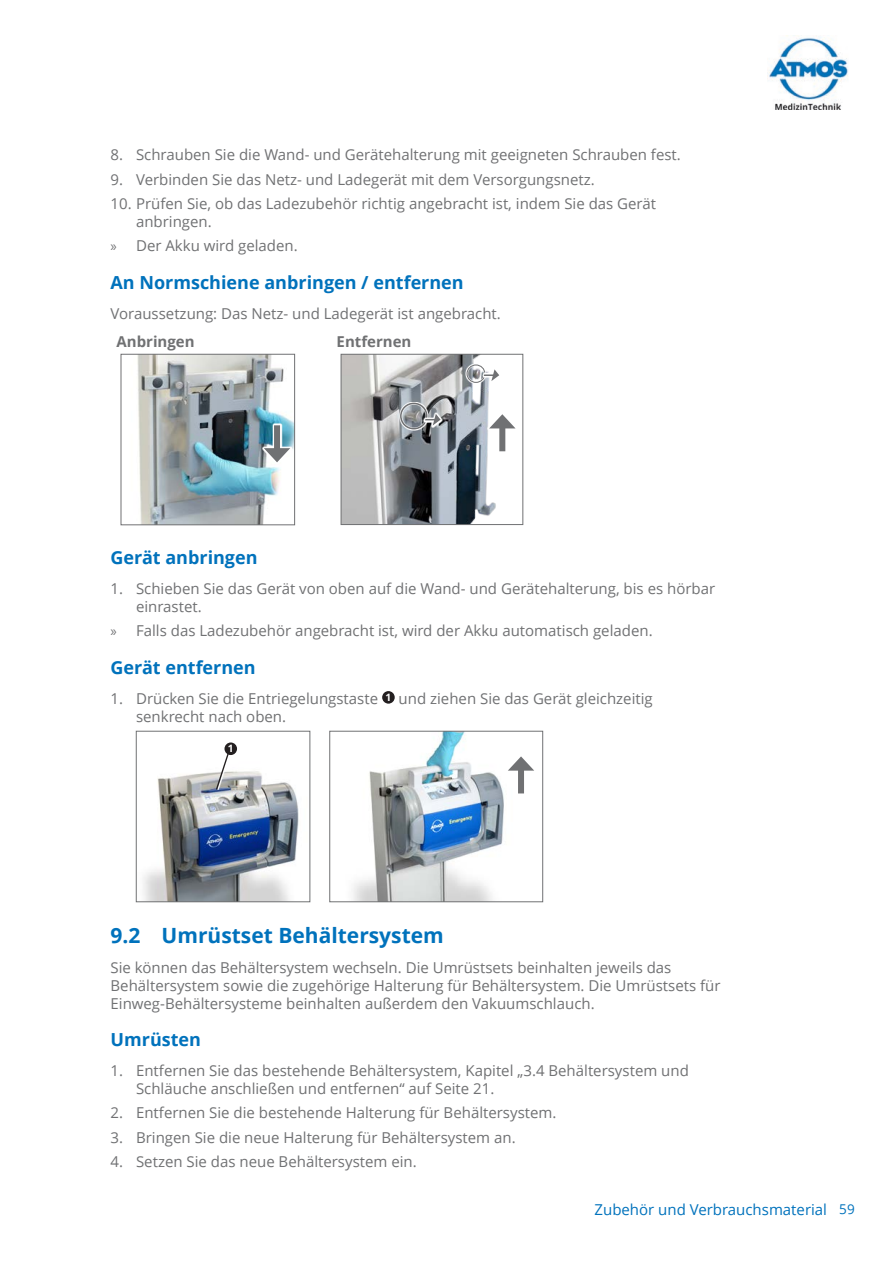
<style>
.page{position:relative;width:893px;height:1263px;background:#fff}
.page>*{position:absolute;margin:0;border:0;box-sizing:border-box;transform-origin:0 0}
.t1{font:700 21px "Open Sans";color:#0072bc}
.Überschrift_4{font:700 18px "Open Sans";color:#0072bc}
.Fließtext{font:15px/18px "Open Sans";color:#707173}
.t2{font:15px "Open Sans";color:#0072bc}
.Fließtext-2{font:700 15px "Open Sans";color:#707173}
.t3{font:700 10.2px "Open Sans";color:#fff}
.s1{font-family:"Myriad Pro"}
.s2{font-size:13.5px}
</style>
<div class="page">
<img style="left:767px;top:35px;width:81px;height:75px">
<img style="left:137px;top:356px;width:156px;height:167px">
<div style="left:121px;top:354px;width:174px;height:171px;border:1px solid #707173"></div>
<svg style="left:262px;top:424px;width:30px;height:40px"></svg>
<div style="left:274px;top:425px;width:6px;height:28px;background:#707173"></div>
<svg style="left:264px;top:448px;width:26px;height:14px"></svg>
<img style="left:343px;top:356px;width:153px;height:167px">
<div style="left:341px;top:354px;width:182px;height:171px;border:1px solid #707173"></div>
<div style="left:487px;top:413px;width:30px;height:40px;background:#fff"></div>
<div style="left:499px;top:423px;width:6px;height:28px;background:#707173"></div>
<svg style="left:489px;top:414px;width:26px;height:14px"></svg>
<svg style="left:399px;top:402px;width:29px;height:28px"></svg>
<div style="left:400px;top:403px;width:27px;height:26px;border:2px solid #707173;border-radius:50%"></div>
<svg style="left:423px;top:412px;width:19px;height:15px"></svg>
<svg style="left:425px;top:414px;width:17px;height:11px"></svg>
<svg style="left:466px;top:364px;width:20px;height:20px"></svg>
<div style="left:466px;top:364px;width:19px;height:19px;border:1px solid #707173;border-radius:50%"></div>
<svg style="left:482px;top:368px;width:14px;height:15px"></svg>
<svg style="left:484px;top:369px;width:15px;height:12px"></svg>
<div style="left:382px;top:691px;width:13px;height:13px;background:#231f20;border-radius:50%"></div>
<img style="left:143px;top:751px;width:156px;height:149px">
<div style="left:136px;top:731px;width:174px;height:171px;border:1px solid #707173"></div>
<svg style="left:231px;top:755px;width:1px;height:35px"></svg>
<svg style="left:215px;top:751px;width:16px;height:40px"></svg>
<div style="left:224px;top:742px;width:13px;height:13px;background:#231f20;border-radius:50%"></div>
<img style="left:353px;top:733px;width:151px;height:167px">
<div style="left:330px;top:731px;width:213px;height:171px;border:1px solid #707173"></div>
<div style="left:518px;top:765px;width:6px;height:28px;background:#707173"></div>
<svg style="left:508px;top:756px;width:26px;height:15px"></svg>
<p class="Fließtext" style="left:111px;top:145px;width:572px">8. Schrauben Sie die Wand- und Gerätehalterung mit geeigneten Schrauben fest.</p>
<p class="Fließtext" style="left:111px;top:170px;width:486px">9. Verbinden Sie das Netz- und Ladegerät mit dem Versorgungsnetz.</p>
<p class="Fließtext" style="left:136px;top:194px;width:521px;text-indent:-26px">10. Prüfen Sie, ob das Ladezubehör richtig angebracht ist, indem Sie das Gerät anbringen.</p>
<p class="Fließtext" style="left:111px;top:237px;width:189px"><span class="s1">»</span> Der Akku wird geladen.</p>
<p class="Überschrift_4" style="left:111px;top:269px;width:355px">An Normschiene anbringen / entfernen</p>
<p class="Fließtext" style="left:111px;top:304px;width:392px">Voraussetzung: Das Netz- und Ladegerät ist angebracht.</p>
<p class="Fließtext-2" style="left:117px;top:331px;width:80px">Anbringen</p>
<p class="Fließtext-2" style="left:337px;top:331px;width:76px">Entfernen</p>
<p class="Überschrift_4" style="left:111px;top:545px;width:149px">Gerät anbringen</p>
<p class="Fließtext" style="left:136px;top:579px;width:581px;text-indent:-26px">1. Schieben Sie das Gerät von oben auf die Wand- und Gerätehalterung, bis es hörbar einrastet.</p>
<p class="Fließtext" style="left:111px;top:621px;width:544px"><span class="s1">»</span> Falls das Ladezubehör angebracht ist, wird der Akku automatisch geladen.</p>
<p class="Überschrift_4" style="left:111px;top:654px;width:147px">Gerät entfernen</p>
<p class="Fließtext" style="left:111px;top:689px;width:269px">1. Drücken Sie die Entriegelungstaste</p>
<p class="t3" style="left:385px;top:690px;width:7px">1</p>
<p class="Fließtext" style="left:399px;top:689px;width:256px">und ziehen Sie das Gerät gleichzeitig</p>
<p class="Fließtext" style="left:136px;top:707px;width:152px">senkrecht nach oben.</p>
<p class="t3" style="left:228px;top:741px;width:7px">1</p>
<p class="t1" style="left:111px;top:920px;width:335px">9.2 Umrüstset Behältersystem</p>
<p class="Fließtext" style="left:111px;top:958px;width:611px">Sie können das Behältersystem wechseln. Die Umrüstsets beinhalten jeweils das<br>Behältersystem sowie die zugehörige Halterung für Behältersystem. Die Umrüstsets für<br>Einweg-Behältersysteme beinhalten außerdem den Vakuumschlauch.</p>
<p class="Überschrift_4" style="left:111px;top:1027px;width:92px">Umrüsten</p>
<p class="Fließtext" style="left:136px;top:1061px;width:554px;text-indent:-26px">1. Entfernen Sie das bestehende Behältersystem, Kapitel „3.4 Behältersystem und<br>Schläuche anschließen und entfernen“ auf Seite 21.</p>
<p class="Fließtext" style="left:111px;top:1103px;width:447px">2. Entfernen Sie die bestehende Halterung für Behältersystem.</p>
<p class="Fließtext" style="left:111px;top:1128px;width:407px">3. Bringen Sie die neue Halterung für Behältersystem an.</p>
<p class="Fließtext" style="left:111px;top:1152px;width:308px">4. Setzen Sie das neue Behältersystem ein.</p>
<p class="t2" style="left:595px;top:1200px;width:262px">Zubehör und Verbrauchsmaterial <span class="s2">59</span></p>
</div>
